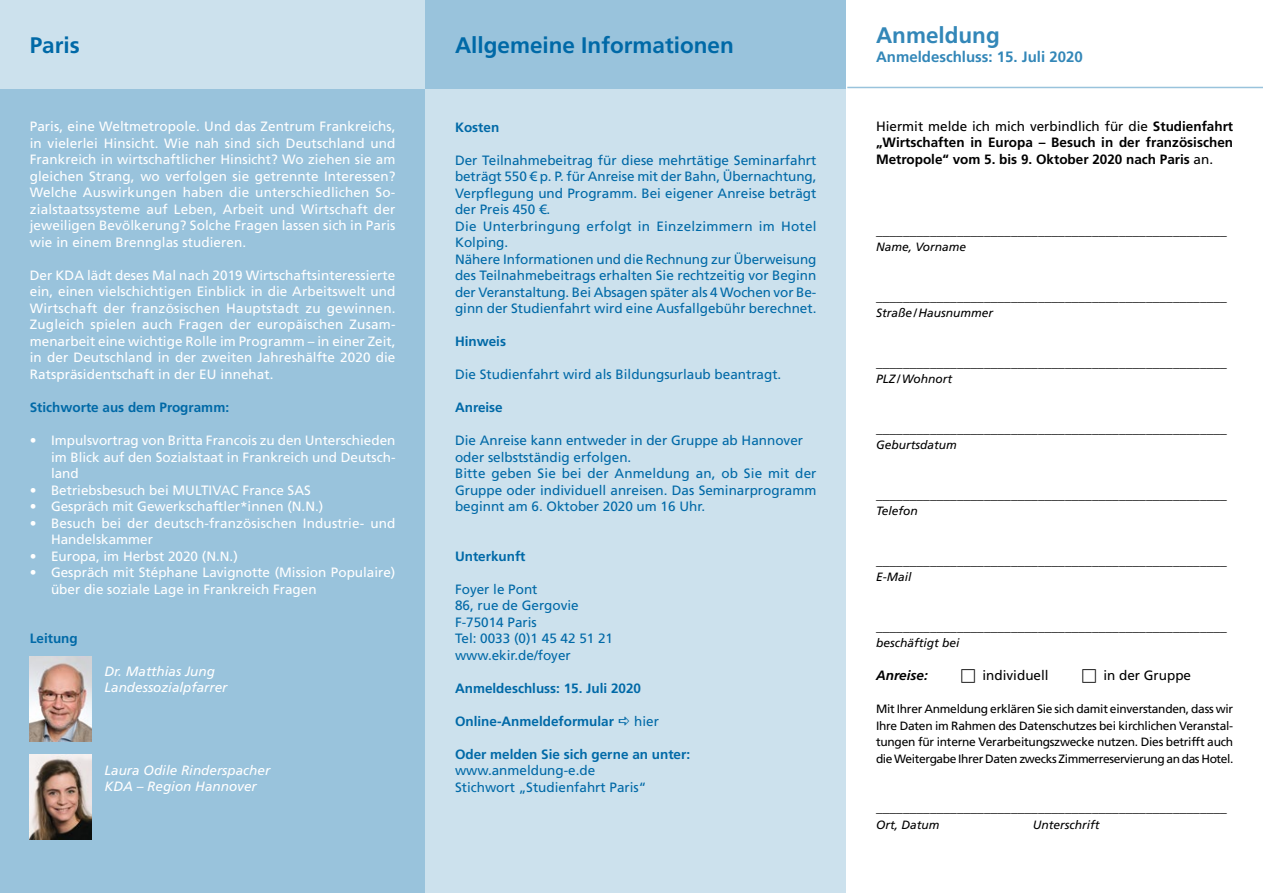
<style>
.page{position:relative;width:1263px;height:893px;background:#fff}
.page>*{position:absolute;margin:0;border:0;box-sizing:border-box;transform-origin:0 0}
.t1{font:700 22.5px "Frutiger LT Com";color:#0069a7}
.t2{font:700 22.5px "Frutiger LT Com";color:#3387b8}
.t3{font:700 15px "Frutiger LT Com";color:#3387b8}
.t4{font:13.5px/16.5px "Frutiger LT Com";color:#fff;text-align:justify}
.t5{font:13.5px/16.5px "Frutiger LT Com";color:#0069a7}
.t6{font:13.5px "Frutiger LT Com";color:#000}
.t7{font:700 13.5px "Frutiger LT Com";color:#0069a7}
.t8{font:700 13.5px/16.5px "Frutiger LT Com";color:#000;text-align:justify}
.t9{font:italic 13.5px/16.5px "Frutiger LT Com";color:#fff}
.t10{font:italic 700 13.5px "Frutiger LT Com";color:#000}
.t11{font:12px/16.5px "Frutiger LT Com";letter-spacing:-.03em;color:#000;text-align:justify}
.t12{font:italic 12px "Frutiger LT Com";color:#000}
.s1{font-weight:400}
</style>
<div class="page">
<div style="left:0;top:0;width:425px;height:893px;background:#99c3dc"></div>
<div style="left:425px;top:0;width:421px;height:893px;background:#cce1ed"></div>
<img style="left:30px;top:657px;width:62px;height:85px">
<img style="left:30px;top:755px;width:62px;height:85px">
<div style="left:0;top:0;width:425px;height:88px;background:#cce1ed"></div>
<div style="left:425px;top:0;width:421px;height:88px;background:#99c3dc"></div>
<hr style="left:847px;top:87px;width:416px;height:1px;background:#99c3dc">
<h1 class="t1" style="left:30px;top:32px;width:52px">Paris</h1>
<h1 class="t1" style="left:455px;top:32px;width:280px">Allgemeine Informationen</h1>
<p class="t4" style="left:30px;top:118px;width:367px">Paris, eine Weltmetropole. Und das Zentrum Frankreichs, in vielerlei Hinsicht. Wie nah sind sich Deutschland und Frankreich in wirtschaftlicher Hinsicht? Wo ziehen sie am gleichen Strang, wo verfolgen sie getrennte Interessen?<br>Welche Auswirkungen haben die unterschiedlichen So&shy;zialstaatssysteme auf Leben, Arbeit und Wirtschaft der jeweiligen Bevölkerung? Solche Fragen lassen sich in Paris wie in einem Brennglas studieren.</p>
<p class="t4" style="left:30px;top:267px;width:367px">Der KDA lädt deses Mal nach 2019 Wirtschaftsinteressierte ein, einen vielschichtigen Einblick in die Arbeitswelt und Wirtschaft der französischen Hauptstadt zu gewinnen.<br>Zugleich spielen auch Fragen der europäischen Zusam&shy;menarbeit eine wichtige Rolle im Programm – in einer Zeit, in der Deutschland in der zweiten Jahreshälfte 2020 die Ratspräsidentschaft in der EU innehat.</p>
<p class="t7" style="left:30px;top:400px;width:201px">Stichworte aus dem Programm:</p>
<p class="t4" style="left:51px;top:432px;width:346px;text-indent:-21px">• Impulsvortrag von Britta Francois zu den Unterschieden im Blick auf den Sozialstaat in Frankreich und Deutsch&shy;land</p>
<p class="t4" style="left:30px;top:482px;width:283px">• Betriebsbesuch bei MULTIVAC France SAS</p>
<p class="t4" style="left:30px;top:498px;width:295px">• Gespräch mit Gewerkschaftler*innen (N.N.)</p>
<p class="t4" style="left:51px;top:515px;width:346px;text-indent:-21px">• Besuch bei der deutsch-französischen Industrie- und<br>Handelskammer</p>
<p class="t4" style="left:30px;top:548px;width:210px">• Europa, im Herbst 2020 (N.N.)</p>
<p class="t4" style="left:51px;top:564px;width:346px;text-indent:-21px">• Gespräch mit Stéphane Lavignotte (Mission Populaire) über die soziale Lage in Frankreich Fragen</p>
<p class="t7" style="left:30px;top:630px;width:50px">Leitung</p>
<p class="t9" style="left:104px;top:663px;width:125px">Dr. Matthias Jung<br>Landessozialpfarrer</p>
<p class="t9" style="left:104px;top:762px;width:167px">Laura Odile Rinderspacher<br>KDA – Region Hannover</p>
<p class="t7" style="left:455px;top:119px;width:46px">Kosten</p>
<p class="t5" style="left:455px;top:152px;width:363px">Der Teilnahmebeitrag für diese mehrtätige Seminarfahrt beträgt 550 € p. P. für Anreise mit der Bahn, Übernachtung, Verpflegung und Programm. Bei eigener Anreise beträgt der Preis 450 €.<br>Die Unterbringung erfolgt in Einzelzimmern im Hotel Kolping.<br>Nähere Informationen und die Rechnung zur Überweisung des Teilnahmebeitrags erhalten Sie rechtzeitig vor Beginn der Veranstaltung. Bei Absagen später als 4 Wochen vor Be&shy;ginn der Studienfahrt wird eine Ausfallgebühr berechnet.</p>
<p class="t7" style="left:455px;top:334px;width:53px">Hinweis</p>
<p class="t5" style="left:455px;top:366px;width:328px">Die Studienfahrt wird als Bildungsurlaub beantragt.</p>
<p class="t7" style="left:455px;top:400px;width:49px">Anreise</p>
<p class="t5" style="left:455px;top:432px;width:363px">Die Anreise kann entweder in der Gruppe ab Hannover oder selbstständig erfolgen.<br>Bitte geben Sie bei der Anmeldung an, ob Sie mit der Gruppe oder individuell anreisen. Das Seminarprogramm beginnt am 6. Oktober 2020 um 16 Uhr.</p>
<p class="t7" style="left:455px;top:548px;width:72px">Unterkunft</p>
<p class="t5" style="left:455px;top:581px;width:160px">Foyer le Pont<br>86, rue de Gergovie<br>F-75014 Paris<br>Tel: 0033 (0)1 45 42 51 21 www.ekir.de/foyer</p>
<p class="t7" style="left:455px;top:680px;width:188px">Anmeldeschluss: 15. Juli 2020</p>
<p class="t7" style="left:455px;top:713px;width:161px">Online-Anmeldeformular</p>
<p class="t5" style="left:634px;top:713px;width:26px">hier</p>
<p class="t7" style="left:455px;top:746px;width:237px">Oder melden Sie sich gerne an unter:</p>
<p class="t5" style="left:455px;top:762px;width:193px">www.anmeldung-e.de<br>Stichwort „Studienfahrt Paris“</p>
<h1 class="t2" style="left:876px;top:22px;width:125px">Anmeldung</h1>
<p class="t3" style="left:876px;top:48px;width:208px">Anmeldeschluss: 15. Juli 2020</p>
<p class="t8" style="left:876px;top:118px;width:359px"><span class="s1">Hiermit melde ich mich verbindlich für die</span> Studienfahrt „Wirtschaften in Europa – Besuch in der französischen Metropole“ vom 5. bis 9. Oktober 2020 nach Paris <span class="s1">an.</span></p>
<p class="t6" style="left:876px;top:222px;width:352px">____________________________________________________</p>
<p class="t12" style="left:876px;top:240px;width:92px">Name, Vorname</p>
<p class="t6" style="left:876px;top:288px;width:352px">____________________________________________________</p>
<p class="t12" style="left:876px;top:306px;width:119px">Straße/Hausnummer</p>
<p class="t6" style="left:876px;top:354px;width:352px">____________________________________________________</p>
<p class="t12" style="left:876px;top:372px;width:78px">PLZ/Wohnort</p>
<p class="t6" style="left:876px;top:420px;width:352px">____________________________________________________</p>
<p class="t12" style="left:876px;top:438px;width:82px">Geburtsdatum</p>
<p class="t6" style="left:876px;top:486px;width:352px">____________________________________________________</p>
<p class="t12" style="left:876px;top:504px;width:43px">Telefon</p>
<p class="t6" style="left:876px;top:552px;width:352px">____________________________________________________</p>
<p class="t12" style="left:876px;top:570px;width:37px">E-Mail</p>
<p class="t6" style="left:876px;top:618px;width:352px">____________________________________________________</p>
<p class="t12" style="left:876px;top:636px;width:85px">beschäftigt bei</p>
<p class="t10" style="left:876px;top:668px;width:53px">Anreise:</p>
<p class="t6" style="left:982px;top:668px;width:68px">individuell</p>
<p class="t6" style="left:1103px;top:668px;width:89px">in der Gruppe</p>
<p class="t11" style="left:876px;top:701px;width:359px">Mit Ihrer Anmeldung erklären Sie sich damit einverstanden, dass wir Ihre Daten im Rahmen des Datenschutzes bei kirchlichen Veranstal&shy;tungen für interne Verarbeitungszwecke nutzen. Dies betrifft auch die Weitergabe Ihrer Daten zwecks Zimmerreservierung an das Hotel.</p>
<p class="t6" style="left:876px;top:800px;width:352px">____________________________________________________</p>
<p class="t12" style="left:876px;top:818px;width:65px">Ort, Datum</p>
<p class="t12" style="left:1033px;top:818px;width:68px">Unterschrift</p>
</div>
